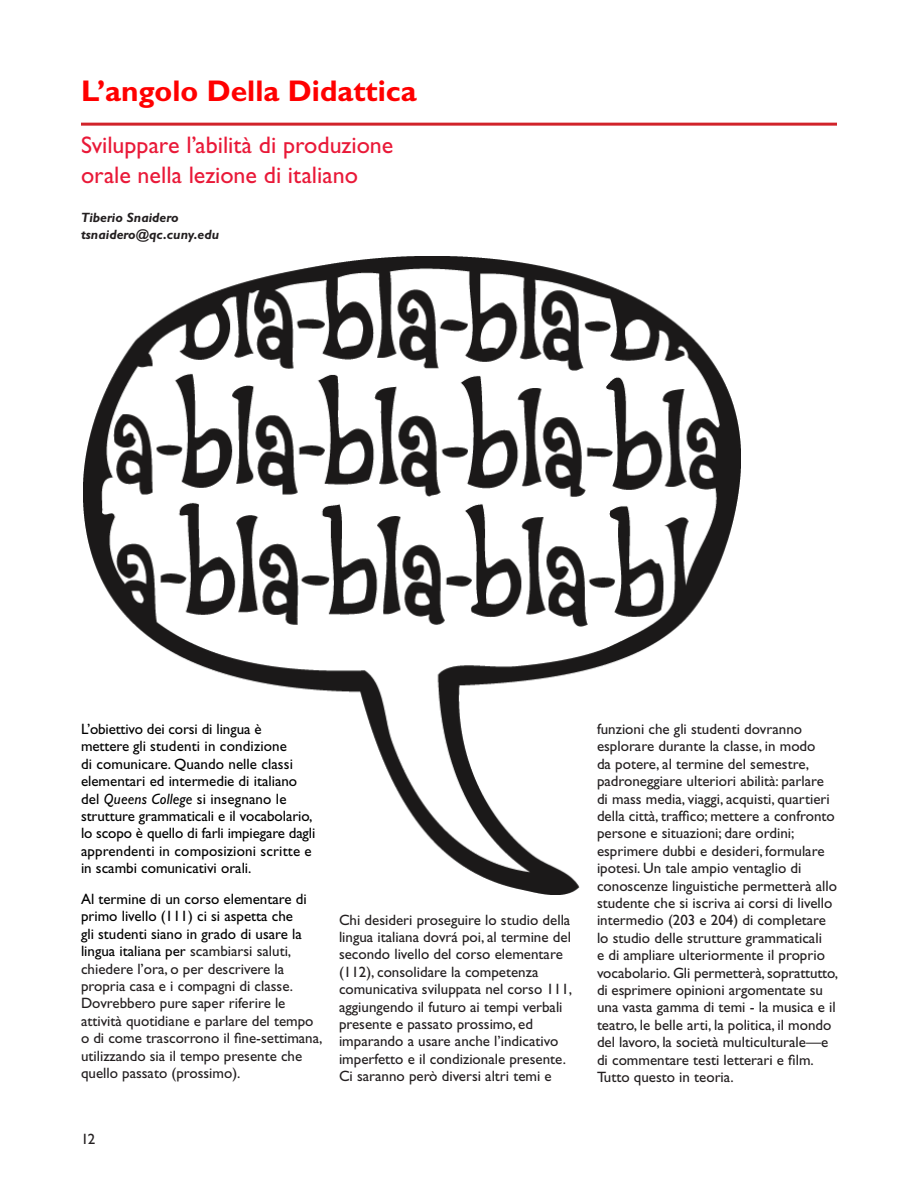
<style>
.page{position:relative;width:918px;height:1188px;background:#fff}
.page>*{position:absolute;margin:0;border:0;box-sizing:border-box;transform-origin:0 0}
.t1{font:700 30px "Gill Sans Std";color:#f00}
.t2{font:24px/30px "Gill Sans Std";color:#e91938}
.t3{font:15px/17.4px "Gill Sans Std";color:#231f20}
.t4{font:15px/17.4px "Gill Sans Std";color:#000}
.t5{font:italic 700 13.5px/16.5px "Gill Sans Std";color:#231f20}
.s1{font-style:italic}
.s2{color:#000}
</style>
<div class="page">
<hr style="left:81px;top:123px;width:756px;height:3px;background:#d1232a">
<img style="left:84px;top:256px;width:657px;height:638px">
<p class="t1" style="left:81px;top:73px;width:337px">L’angolo Della Didattica</p>
<p class="t2" style="left:81px;top:130px;width:314px">Sviluppare l’abilità di produzione orale nella lezione di italiano</p>
<p class="t5" style="left:81px;top:209px;width:140px">Tiberio Snaidero tsnaidero@qc.cuny.edu</p>
<p class="t4" style="left:81px;top:720px;width:236px">L’obiettivo dei corsi di lingua è<br>mettere gli studenti in condizione<br>di comunicare. Quando nelle classi elementari ed intermedie di italiano del <span class="s1">Queens College</span> si insegnano le strutture grammaticali e il vocabolario, lo scopo è quello di farli impiegare dagli apprendenti in composizioni scritte e in scambi comunicativi orali.</p>
<p class="t3" style="left:81px;top:890px;width:243px"><span class="s2">Al termine di un corso elementare di primo livello (111) ci si aspetta che<br>gli studenti siano in grado di usare la lingua italiana per</span> scambiarsi saluti, chiedere l’ora, o per descrivere la propria casa e i compagni di classe.<br>Dovrebbero pure saper riferire le attività quotidiane e parlare del tempo o di come trascorrono il fine-settimana, utilizzando sia il tempo presente che quello passato (prossimo).</p>
<p class="t3" style="left:339px;top:911px;width:235px">Chi desideri proseguire lo studio della lingua italiana dovrá poi, al termine del secondo livello del corso elementare (112), consolidare la competenza comunicativa sviluppata nel corso 111, aggiungendo il futuro ai tempi verbali presente e passato prossimo, ed imparando a usare anche l’indicativo imperfetto e il condizionale presente.<br>Ci saranno però diversi altri temi e</p>
<p class="t3" style="left:81px;top:1131px;width:16px">12</p>
<p class="t3" style="left:597px;top:720px;width:243px">funzioni che gli studenti dovranno esplorare durante la classe, in modo<br>da potere, al termine del semestre, padroneggiare ulteriori abilità: parlare di mass media, viaggi, acquisti, quartieri della città, traffico; mettere a confronto persone e situazioni; dare ordini; esprimere dubbi e desideri, formulare ipotesi. Un tale ampio ventaglio di conoscenze linguistiche permetterà allo studente che si iscriva ai corsi di livello intermedio (203 e 204) di completare lo studio delle strutture grammaticali<br>e di ampliare ulteriormente il proprio vocabolario. Gli permetterà, soprattutto, di esprimere opinioni argomentate su una vasta gamma di temi - la musica e il teatro, le belle arti, la politica, il mondo del lavoro, la società multiculturale—e di commentare testi letterari e film.<br>Tutto questo in teoria.</p>
</div>
